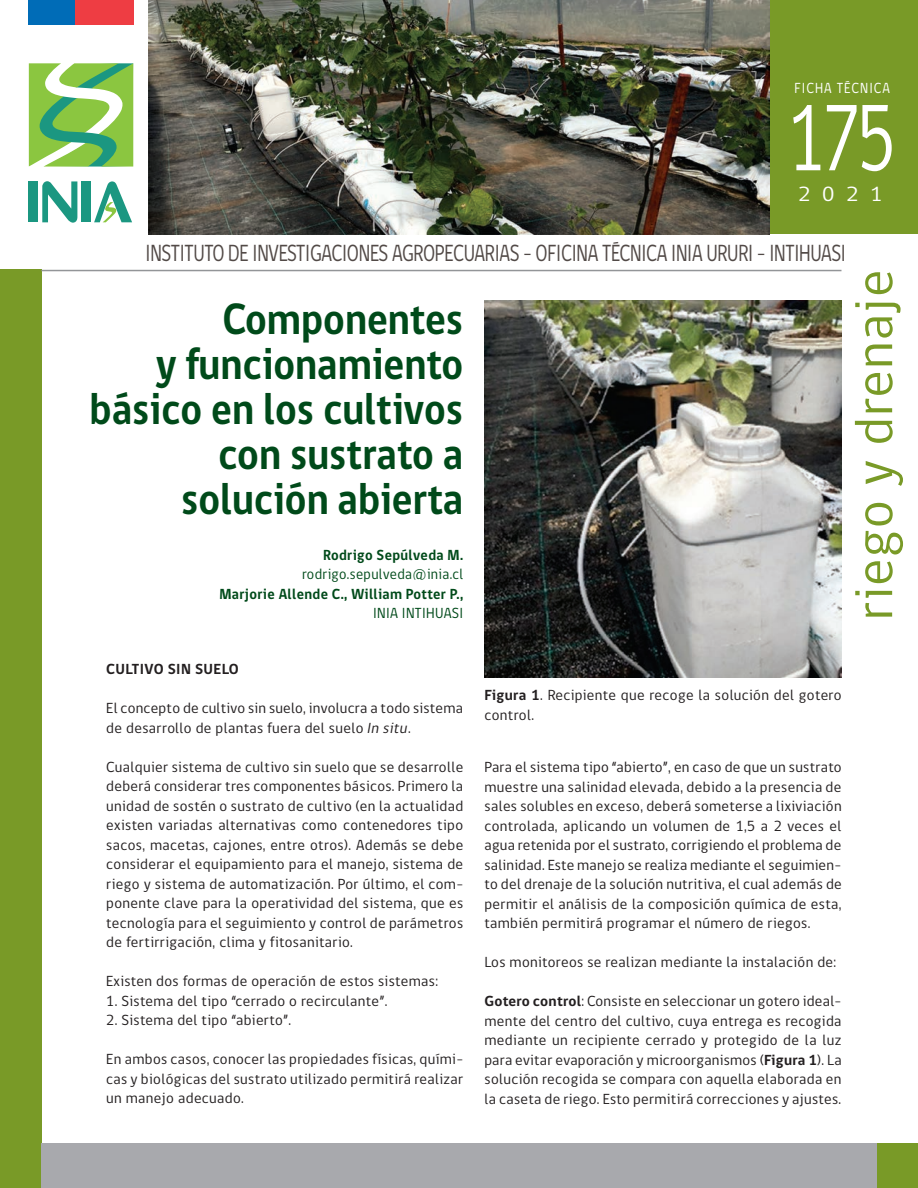
<style>
.page{position:relative;width:918px;height:1188px;background:#fff}
.page>*{position:absolute;margin:0;border:0;box-sizing:border-box;transform-origin:0 0}
.t1{font:96px "gob CL";color:#fff;scale:.75 1}
.t2{font:54px "gob CL";letter-spacing:.025em;color:#799a27}
.t3{font:700 45px/45px "gob CL";color:#004a1a;text-align:right;scale:.9 1}
.t4{font:24px "gob CL";letter-spacing:-.015em;color:#524a47;scale:.8 1}
.t5{font:21px "gob CL";color:#fff;scale:1.1 1}
.t6{font:15px/19.5px "gob CL";letter-spacing:.025em;color:#231f20;text-align:justify}
.t7{font:700 15px "gob CL";letter-spacing:.025em;color:#004a1a;scale:.95 1}
.t8{font:15px "gob CL";letter-spacing:.025em;color:#004a1a;scale:.95 1}
.t9{font:700 15px "gob CL";letter-spacing:.025em;color:#231f20}
.t10{font:15px "gob CL";letter-spacing:.075em;color:#fff;scale:.9 1}
.s1{font-style:italic}
.s2{font-weight:700}
</style>
<div class="page">
<div style="left:0;top:270px;width:42px;height:918px;background:#799a27"></div>
<div style="left:877px;top:1143px;width:41px;height:45px;background:#799a27"></div>
<div style="left:42px;top:1143px;width:835px;height:45px;background:#a8a9ad"></div>
<div style="left:770px;top:0;width:148px;height:234px;background:#799a27"></div>
<hr style="left:41px;top:270px;width:800px;height:1px;background:#939598">
<div style="left:29px;top:0;width:46px;height:24px;background:#006cb7"></div>
<div style="left:75px;top:0;width:58px;height:24px;background:#ee3d43"></div>
<svg style="left:42px;top:181px;width:35px;height:42px"></svg>
<div style="left:29px;top:181px;width:9px;height:41px;background:#1b9781"></div>
<div style="left:82px;top:182px;width:9px;height:40px;background:#1b9781"></div>
<svg style="left:94px;top:181px;width:38px;height:41px"></svg>
<svg style="left:29px;top:63px;width:104px;height:104px"></svg>
<img style="left:484px;top:301px;width:358px;height:376px">
<img style="left:149px;top:0;width:621px;height:234px">
<p class="t10" style="left:794px;top:78px;width:108px">FICHA TÉCNICA</p>
<h1 class="t1" style="left:787px;top:73px;width:147px">175</h1>
<h3 class="t5" style="left:798px;top:179px;width:78px">2021</h3>
<h3 class="t4" style="left:146px;top:237px;width:877px">INSTITUTO DE INVESTIGACIONES AGROPECUARIAS - OFICINA TÉCNICA INIA URURI - INTIHUASI</h3>
<h3 class="t3" style="left:90px;top:298px;width:417px">Componentes<br>y funcionamiento básico en los cultivos con sustrato a solución abierta</h3>
<p class="t7" style="left:323px;top:544px;width:149px">Rodrigo Sepúlveda M.</p>
<p class="t8" style="left:302px;top:564px;width:171px">rodrigo.sepulveda@inia.cl</p>
<p class="t7" style="left:219px;top:583px;width:258px">Marjorie Allende C., William Potter P.,</p>
<p class="t8" style="left:373px;top:603px;width:97px">INIA INTIHUASI</p>
<h2 class="t2" style="left:837px;top:620px;width:352px;rotate:-90deg">riego y drenaje</h2>
<p class="t9" style="left:106px;top:659px;width:134px">Cultivo sin suelo</p>
<p class="t6" style="left:106px;top:699px;width:358px">El concepto de cultivo sin suelo, involucra a todo sistema de desarrollo de plantas fuera del suelo <span class="s1">Insitu</span>.</p>
<p class="t6" style="left:106px;top:757px;width:359px">Cualquier sistema de cultivo sin suelo que se desarrolle deberá considerar tres componentes básicos. Primero la unidad de sostén o sustrato de cultivo (en la actualidad existen variadas alternativas como contenedores tipo sacos, macetas, cajones, entre otros). Además se debe considerar el equipamiento para el manejo, sistema de riego y sistema de automatización. Por último, el com&shy;ponente clave para la operatividad del sistema, que es tecnología para el seguimiento y control de parámetros de fertirrigación, clima y fitosanitario.</p>
<p class="t6" style="left:106px;top:972px;width:333px">Existen dos formas de operación de estos sistemas:</p>
<p class="t6" style="left:106px;top:991px;width:283px">1. Sistema del tipo “cerrado o recirculante”.</p>
<p class="t6" style="left:106px;top:1011px;width:186px">2. Sistema del tipo “abierto”.</p>
<p class="t6" style="left:106px;top:1050px;width:359px">En ambos casos, conocer las propiedades físicas, quími&shy;cas y biológicas del sustrato utilizado permitirá realizar un manejo adecuado.</p>
<p class="t6" style="left:484px;top:686px;width:359px"><span class="s2">Figura 1</span>. Recipiente que recoge la solución del gotero control.</p>
<p class="t6" style="left:484px;top:758px;width:359px">Para el sistema tipo “abierto”, en caso de que un sustrato muestre una salinidad elevada, debido a la presencia de sales solubles en exceso, deberá someterse a lixiviación controlada, aplicando un volumen de 1,5 a 2 veces el agua retenida por el sustrato, corrigiendo el problema de salinidad. Este manejo se realiza mediante el seguimien&shy;to del drenaje de la solución nutritiva, el cual además de permitir el análisis de la composición química de esta, también permitirá programar el número de riegos.</p>
<p class="t6" style="left:484px;top:953px;width:353px">Los monitoreos se realizan mediante la instalación de:</p>
<p class="t6" style="left:484px;top:992px;width:359px"><span class="s2">Gotero control</span>: Consiste en seleccionar un gotero ideal&shy;mente del centro del cultivo, cuya entrega es recogida mediante un recipiente cerrado y protegido de la luz para evitar evaporación y microorganismos (<span class="s2">Figura 1</span>). La solución recogida se compara con aquella elaborada en la caseta de riego. Esto permitirá correcciones y ajustes.</p>
</div>
